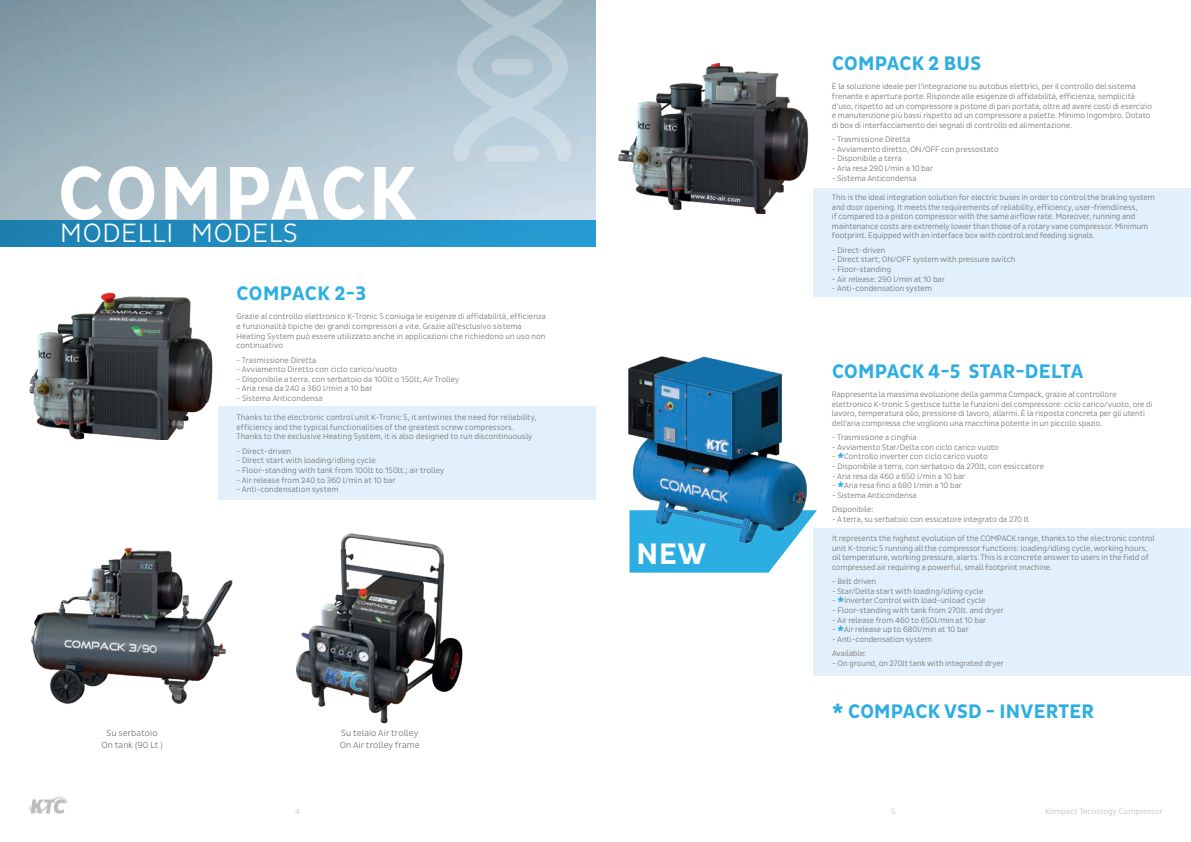
<style>
.page{position:relative;width:1191px;height:842px;background:#fff}
.page>*{position:absolute;margin:0;border:0;box-sizing:border-box;transform-origin:0 0}
.t1{font:700 76.9px "Pluto Sans Cond";letter-spacing:.02em;color:#fff}
.t2{font:700 30.2px "Pluto Sans Cond";color:#fff}
.t3{font:300 27px "Pluto Sans Cond";letter-spacing:.025em;color:#fff}
.t4{font:700 20px "Pluto Sans Cond";letter-spacing:.015em;color:#2daee3}
.t5{font:300 9px/12px "Pluto Sans Cond";letter-spacing:.01em;color:#6c6d70;text-align:center}
.t6{font:300 8px/9.6px "Pluto Sans Cond";color:#6c6d70}
.t7{font:300 8px "Pluto Sans Cond";letter-spacing:.01em;color:#bcbdc0}
.s1{font-weight:700;font-size:15px;color:#2daee3}
.s2{font-size:27px}
</style>
<div class="page">
<svg style="left:28px;top:796px;width:40px;height:18px"></svg>
<svg style="left:629px;top:551px;width:157px;height:22px;background:#3db4e5"></svg>
<div style="left:0;top:220px;width:595px;height:27px;background:linear-gradient(to right,#1d7faf,#269dd4)"></div>
<svg style="left:453px;top:0;width:118px;height:161px;background:#b3c7d2"></svg>
<div style="left:491px;top:59px;width:42px;height:16px;background:#beced7;border-radius:8px"></div>
<div style="left:485px;top:146px;width:54px;height:15px;background:#d0dde6;border-radius:8px"></div>
<div style="left:813px;top:528px;width:378px;height:147px;background:#e1f0fa"></div>
<div style="left:813px;top:189px;width:378px;height:108px;background:#e1f0fa"></div>
<div style="left:218px;top:407px;width:377px;height:93px;background:#e1f0fa"></div>
<img style="left:618px;top:62px;width:196px;height:151px">
<img style="left:29px;top:292px;width:184px;height:147px">
<img style="left:296px;top:533px;width:167px;height:191px">
<img style="left:30px;top:547px;width:203px;height:157px">
<img style="left:628px;top:356px;width:189px;height:195px">
<h1 class="t1" style="left:58px;top:150px;width:360px">COMPACK</h1>
<h3 class="t3" style="left:60px;top:218px;width:239px">MODELLI MODELS</h3>
<h3 class="t4" style="left:237px;top:282px;width:131px">COMPACK 2-3</h3>
<p class="t6" style="left:236px;top:312px;width:311px">Grazie al controllo elettronico K-Tronic 5 coniuga le esigenze di affidabilità, efficienza e funzionalità tipiche dei grandi compressori a vite. Grazie all’esclusivo sistema Heating System può essere utilizzato anche in applicazioni che richiedono un uso non continuativo</p>
<p class="t6" style="left:236px;top:355px;width:81px">- Trasmissione Diretta</p>
<p class="t6" style="left:236px;top:365px;width:162px">- Avviamento Diretto con ciclo carico/vuoto</p>
<p class="t6" style="left:236px;top:374px;width:224px">- Disponibile a terra, con serbatoio da 100lt o 150lt, Air Trolley</p>
<p class="t6" style="left:236px;top:384px;width:137px">- Aria resa da 240 a 360 l/min a 10 bar</p>
<p class="t6" style="left:236px;top:393px;width:88px">- Sistema Anticondensa</p>
<p class="t6" style="left:236px;top:413px;width:301px">Thanks to the electronic control unit K-Tronic 5, it entwines the need for reliability, efficiency and the typical functionalities of the greatest screw compressors.<br>Thanks to the exclusive Heating System, it is also designed to run discontinuously</p>
<p class="t6" style="left:236px;top:446px;width:56px">- Direct-driven</p>
<p class="t6" style="left:236px;top:456px;width:141px">- Direct start with loading/idling cycle</p>
<p class="t6" style="left:236px;top:465px;width:209px">- Floor-standing with tank from 100lt to 150lt.; air trolley</p>
<p class="t6" style="left:236px;top:475px;width:160px">- Air release from 240 to 360 l/min at 10 bar</p>
<p class="t6" style="left:236px;top:485px;width:104px">- Anti-condensation system</p>
<p class="t5" style="left:101px;top:727px;width:63px">Su serbatoio<br>On tank (90 Lt )</p>
<p class="t5" style="left:340px;top:727px;width:81px;text-align:left">Su telaio Air trolley<br>On Air trolley frame</p>
<h2 class="t2" style="left:636px;top:536px;width:71px">NEW</h2>
<h3 class="t4" style="left:832px;top:52px;width:150px">COMPACK 2 BUS</h3>
<p class="t6" style="left:832px;top:82px;width:321px">È la soluzione ideale per l’integrazione su autobus elettrici, per il controllo del sistema frenante e apertura porte. Risponde alle esigenze di affidabilità, efficienza, semplicità d’uso, rispetto ad un compressore a pistone di pari portata, oltre ad avere costi di esercizio e manutenzione più bassi rispetto ad un compressore a palette. Minimo Ingombro. Dotato di box di interfacciamento dei segnali di controllo ed alimentazione.</p>
<p class="t6" style="left:832px;top:135px;width:80px">- Trasmissione Diretta</p>
<p class="t6" style="left:832px;top:144px;width:168px">- Avviamento diretto, ON/OFF con pressostato</p>
<p class="t6" style="left:832px;top:154px;width:71px">- Disponibile a terra</p>
<p class="t6" style="left:832px;top:164px;width:103px">- Aria resa 290 l/min a 10 bar</p>
<p class="t6" style="left:832px;top:173px;width:86px">- Sistema Anticondensa</p>
<p class="t6" style="left:832px;top:192px;width:324px">This is the ideal integration solution for electric buses in order to control the braking system and door opening. It meets the requirements of reliability, efficiency, user-friendliness,<br>if compared to a piston compressor with the same airflow rate. Moreover, running and maintenance costs are extremely lower than those of a rotary vane compressor. Minimum footprint. Equipped with an interface box with control and feeding signals.</p>
<p class="t6" style="left:832px;top:245px;width:55px">- Direct-driven</p>
<p class="t6" style="left:832px;top:255px;width:185px">- Direct start; ON/OFF system with pressure switch</p>
<p class="t6" style="left:832px;top:264px;width:61px">- Floor-standing</p>
<p class="t6" style="left:832px;top:274px;width:114px">- Air release: 290 l/min at 10 bar</p>
<p class="t6" style="left:832px;top:284px;width:102px">- Anti-condensation system</p>
<h3 class="t4" style="left:832px;top:360px;width:253px">COMPACK 4-5 STAR-DELTA</h3>
<p class="t6" style="left:832px;top:390px;width:322px">Rappresenta la massima evoluzione della gamma Compack, grazie al controllore elettronico K-tronic 5 gestisce tutte le funzioni del compressore: ciclo carico/vuoto, ore di lavoro, temperatura olio, pressione di lavoro, allarmi. È la risposta concreta per gli utenti dell’aria compressa che vogliono una macchina potente in un piccolo spazio.</p>
<p class="t6" style="left:832px;top:433px;width:86px">- Trasmissione a cinghia</p>
<p class="t6" style="left:832px;top:442px;width:168px">- Avviamento Star/Delta con ciclo carico vuoto</p>
<p class="t6" style="left:832px;top:452px;width:157px">- <span class="s1">*</span>Controllo inverter con ciclo carico vuoto</p>
<p class="t6" style="left:832px;top:462px;width:214px">- Disponibile a terra, con serbatoio da 270lt, con essiccatore</p>
<p class="t6" style="left:832px;top:471px;width:135px">- Aria resa da 460 a 650 l/min a 10 bar</p>
<p class="t6" style="left:832px;top:481px;width:131px">- <span class="s1">*</span>Aria resa fino a 680 l/min a 10 bar</p>
<p class="t6" style="left:832px;top:488px;width:86px;line-height:14.4px">- Sistema Anticondensa<br>Disponibile:</p>
<p class="t6" style="left:832px;top:514px;width:199px">- A terra, su serbatoio con essicatore integrato da 270 lt</p>
<p class="t6" style="left:832px;top:534px;width:324px">It represents the highest evolution of the COMPACK range, thanks to the electronic control unit K-tronic 5 running all the compressor functions: loading/idling cycle, working hours, oil temperature, working pressure, alerts. This is a concrete answer to users in the field of compressed air requiring a powerful, small footprint machine.</p>
<p class="t6" style="left:832px;top:577px;width:46px">- Belt driven</p>
<p class="t6" style="left:832px;top:586px;width:153px">- Star/Delta start with loading/idling cycle</p>
<p class="t6" style="left:832px;top:596px;width:155px">- <span class="s1">*</span>Inverter Control with load-unload cycle</p>
<p class="t6" style="left:832px;top:606px;width:173px">- Floor-standing with tank from 270lt. and dryer</p>
<p class="t6" style="left:832px;top:615px;width:156px">- Air release from 460 to 650l/min at 10 bar</p>
<p class="t6" style="left:832px;top:625px;width:138px">- <span class="s1">*</span>Air release up to 680l/min at 10 bar</p>
<p class="t6" style="left:832px;top:632px;width:102px;line-height:14.4px">- Anti-condensation system<br>Available:</p>
<p class="t6" style="left:832px;top:658px;width:173px">- On ground, on 270lt tank with integrated dryer</p>
<h3 class="t4" style="left:832px;top:700px;width:263px"><span class="s2">*</span> COMPACK VSD - INVERTER</h3>
<p class="t7" style="left:295px;top:806px;width:6px">4</p>
<p class="t7" style="left:891px;top:806px;width:6px">5</p>
<p class="t7" style="left:1045px;top:806px;width:119px">Kompact Tecnology Compressor</p>
</div>
